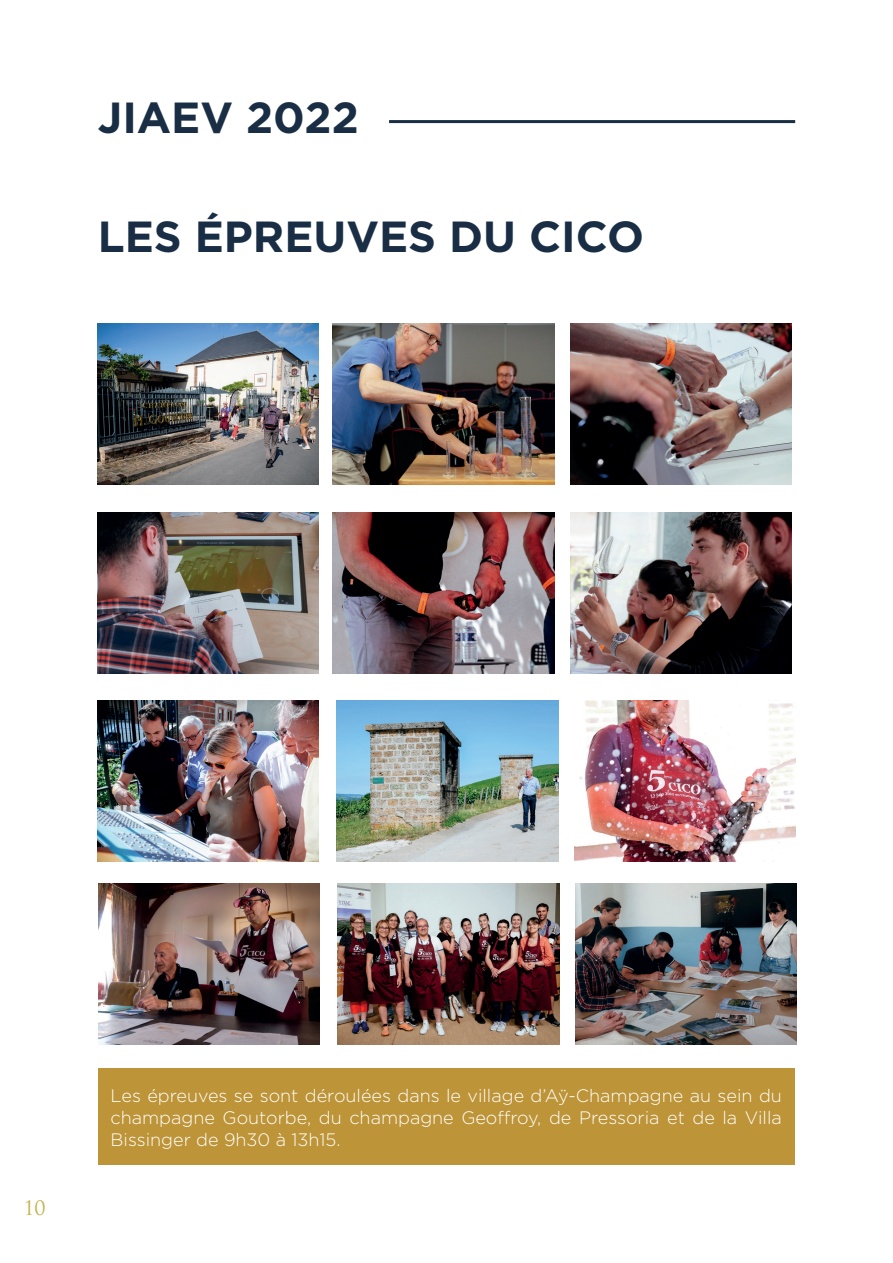
<style>
.page{position:relative;width:893px;height:1263px;background:#fff}
.page>*{position:absolute;margin:0;border:0;box-sizing:border-box;transform-origin:0 0}
.t1{font:700 43.5px "Gotham";color:#192d44}
.t2{font:19.5px "Trajan Pro";color:#c2b34c}
.t3{font:300 18px/21.6px "Gotham";color:#fff;text-align:justify}
</style>
<div class="page">
<hr style="left:389px;top:120px;width:406px;height:3px;background:#192d44">
<div style="left:98px;top:1068px;width:697px;height:97px;background:#bd9437"></div>
<img style="left:98px;top:323px;width:221px;height:161px">
<img style="left:98px;top:512px;width:221px;height:161px">
<img style="left:98px;top:700px;width:221px;height:161px">
<img style="left:333px;top:323px;width:221px;height:161px">
<img style="left:333px;top:512px;width:221px;height:161px">
<img style="left:337px;top:700px;width:221px;height:161px">
<img style="left:570px;top:323px;width:221px;height:161px">
<img style="left:570px;top:512px;width:221px;height:161px">
<img style="left:574px;top:700px;width:221px;height:161px">
<img style="left:99px;top:883px;width:221px;height:162px">
<img style="left:338px;top:883px;width:221px;height:162px">
<img style="left:575px;top:883px;width:221px;height:162px">
<h1 class="t1" style="left:98px;top:88px;width:262px">JIAEV 2022</h1>
<h1 class="t1" style="left:98px;top:207px;width:548px">LES ÉPREUVES DU CICO</h1>
<p class="t2" style="left:23px;top:1195px;width:24px">10</p>
<p class="t3" style="left:111px;top:1085px;width:673px">Les épreuves se sont déroulées dans le village d’Aÿ-Champagne au sein du champagne Goutorbe, du champagne Geoffroy, de Pressoria et de la Villa Bissinger de 9h30 à 13h15.</p>
</div>
